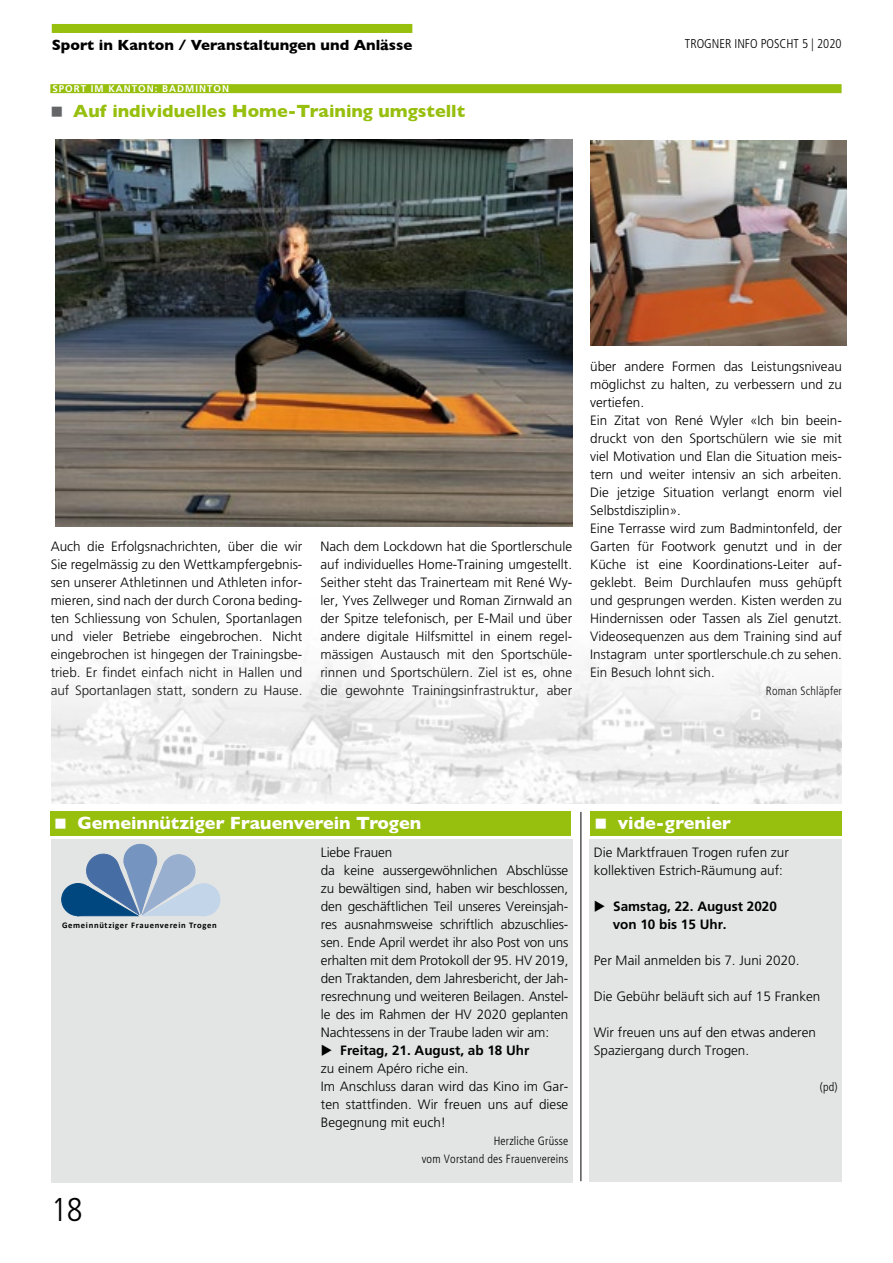
<style>
.page{position:relative;width:893px;height:1263px;background:#fff}
.page>*{position:absolute;margin:0;border:0;box-sizing:border-box;transform-origin:0 0}
.t1{font:300 condensed 33px "Frutiger";color:#000}
.t2{font:700 18px "Gill Sans";color:#fff}
.t3{font:700 18px "Gill Sans";color:#97bf0d}
.t4{font:700 15px "Gill Sans";color:#000}
.t5{font:300 13.5px/18px "Frutiger";color:#000}
.t6{font:700 13.5px/18px "Frutiger";color:#000}
.t7{font:300 condensed 12.75px "Frutiger";color:#000}
.t8{font:300 condensed 12px/18px "Frutiger";letter-spacing:.015em;color:#000;text-align:right}
.t9{font:700 9.75px "Frutiger";letter-spacing:.1em;color:#fff}
.t10{font:700 8.55px "Calibri";letter-spacing:.08em;color:#000}
</style>
<div class="page">
<div style="left:52px;top:24px;width:360px;height:9px;background:#97bf0d"></div>
<div style="left:50px;top:84px;width:792px;height:9px;background:#97bf0d"></div>
<div style="left:51px;top:839px;width:522px;height:343px;background:#e3e4e4"></div>
<div style="left:50px;top:812px;width:521px;height:24px;background:#97bf0d"></div>
<div style="left:124px;top:844px;width:33px;height:32px;background:#7594bf;border-radius:50%"></div>
<div style="left:124px;top:844px;width:33px;height:32px;border:1px solid #7594bf;border-radius:50%"></div>
<div style="left:62px;top:883px;width:32px;height:33px;background:#004780;border-radius:50%"></div>
<div style="left:62px;top:883px;width:33px;height:33px;border:1px solid #004780;border-radius:50%"></div>
<div style="left:187px;top:884px;width:33px;height:32px;background:#c3d6e9;border-radius:50%"></div>
<div style="left:187px;top:883px;width:33px;height:33px;border:1px solid #c3d6e9;border-radius:50%"></div>
<svg style="left:77px;top:851px;width:128px;height:65px"></svg>
<hr style="left:581px;top:812px;width:1px;height:369px;background:#000">
<img style="left:56px;top:139px;width:516px;height:387px">
<img style="left:590px;top:140px;width:256px;height:206px">
<img style="left:51px;top:654px;width:791px;height:149px">
<div style="left:590px;top:839px;width:252px;height:342px;background:#e3e4e4"></div>
<div style="left:590px;top:812px;width:252px;height:24px;background:#97bf0d"></div>
<p class="t4" style="left:52px;top:33px;width:362px">Sport in Kanton / Veranstaltungen und Anlässe</p>
<p class="t7" style="left:685px;top:36px;width:158px">TROGNER INFO POSCHT 5 | 2020</p>
<p class="t9" style="left:52px;top:83px;width:178px">SPORT IM KANTON: BADMINTON</p>
<h2 class="t3" style="left:73px;top:96px;width:394px">Auf individuelles Home-Training umgstellt</h2>
<p class="t5" style="left:51px;top:538px;width:253px;text-align:justify">Auch die Erfolgsnachrichten, über die wir Sie regelmässig zu den Wettkampfergebnis&shy;sen unserer Athletinnen und Athleten infor&shy;mieren, sind nach der durch Corona beding&shy;ten Schliessung von Schulen, Sportanlagen und vieler Betriebe eingebrochen. Nicht eingebrochen ist hingegen der Trainingsbe&shy;trieb. Er findet einfach nicht in Hallen und auf Sportanlagen statt, sondern zu Hause.</p>
<p class="t5" style="left:320px;top:538px;width:253px;text-align:justify">Nach dem Lockdown hat die Sportlerschule auf individuelles Home-Training umgestellt.<br>Seither steht das Trainerteam mit René Wy&shy;ler, Yves Zellweger und Roman Zirnwald an der Spitze telefonisch, per E-Mail und über andere digitale Hilfsmittel in einem regel&shy;mässigen Austausch mit den Sportschüle&shy;rinnen und Sportschülern. Ziel ist es, ohne die gewohnte Trainingsinfrastruktur, aber</p>
<p class="t5" style="left:590px;top:358px;width:253px">über andere Formen das Leistungsniveau möglichst zu halten, zu verbessern und zu vertiefen.<br>Ein Zitat von René Wyler «Ich bin beein&shy;druckt von den Sportschülern wie sie mit viel Motivation und Elan die Situation meis&shy;tern und weiter intensiv an sich arbeiten.<br>Die jetzige Situation verlangt enorm viel Selbstdisziplin».<br>Eine Terrasse wird zum Badmintonfeld, der Garten für Footwork genutzt und in der Küche ist eine Koordinations-Leiter auf&shy;geklebt. Beim Durchlaufen muss gehüpft und gesprungen werden. Kisten werden zu Hindernissen oder Tassen als Ziel genutzt.<br>Videosequenzen aus dem Training sind auf Instagram unter sportlerschule.ch zu sehen.<br>Ein Besuch lohnt sich.</p>
<p class="t8" style="left:766px;top:682px;width:78px">Roman Schläpfer</p>
<h2 class="t2" style="left:77px;top:808px;width:345px">Gemeinnütziger Frauenverein Trogen</h2>
<p class="t10" style="left:62px;top:919px;width:156px">Gemeinnütziger Frauenverein Trogen</p>
<h1 class="t1" style="left:51px;top:1191px;width:33px">18</h1>
<p class="t5" style="left:321px;top:844px;width:249px">Liebe Frauen<br>da keine aussergewöhnlichen Abschlüsse zu bewältigen sind, haben wir beschlossen, den geschäftlichen Teil unseres Vereinsjah&shy;res ausnahmsweise schriftlich abzuschlies&shy;sen. Ende April werdet ihr also Post von uns erhalten mit dem Protokoll der 95. HV 2019, den Traktanden, dem Jahresbericht, der Jah&shy;resrechnung und weiteren Beilagen. Anstel&shy;le des im Rahmen der HV 2020 geplanten Nachtessens in der Traube laden wir am:</p>
<p class="t6" style="left:340px;top:1041px;width:191px">Freitag, 21. August, ab 18 Uhr</p>
<p class="t5" style="left:321px;top:1060px;width:249px">zu einem Apéro riche ein.<br>Im Anschluss daran wird das Kino im Gar&shy;ten stattfinden. Wir freuen uns auf diese<br>Begegnung mit euch!</p>
<p class="t8" style="left:422px;top:1132px;width:148px">Herzliche Grüsse<br>vom Vorstand des Frauenvereins</p>
<h2 class="t2" style="left:618px;top:808px;width:115px">vide-grenier</h2>
<p class="t5" style="left:594px;top:844px;width:197px">Die Marktfrauen Trogen rufen zur kollektiven Estrich-Räumung auf:</p>
<p class="t6" style="left:613px;top:897px;width:166px">Samstag, 22. August 2020 von 10 bis 15 Uhr.</p>
<p class="t5" style="left:594px;top:952px;width:207px">Per Mail anmelden bis 7. Juni 2020.</p>
<p class="t5" style="left:594px;top:988px;width:228px">Die Gebühr beläuft sich auf 15 Franken</p>
<p class="t5" style="left:594px;top:1024px;width:224px">Wir freuen uns auf den etwas anderen<br>Spaziergang durch Trogen.</p>
<p class="t8" style="left:820px;top:1078px;width:19px">(pd)</p>
</div>
